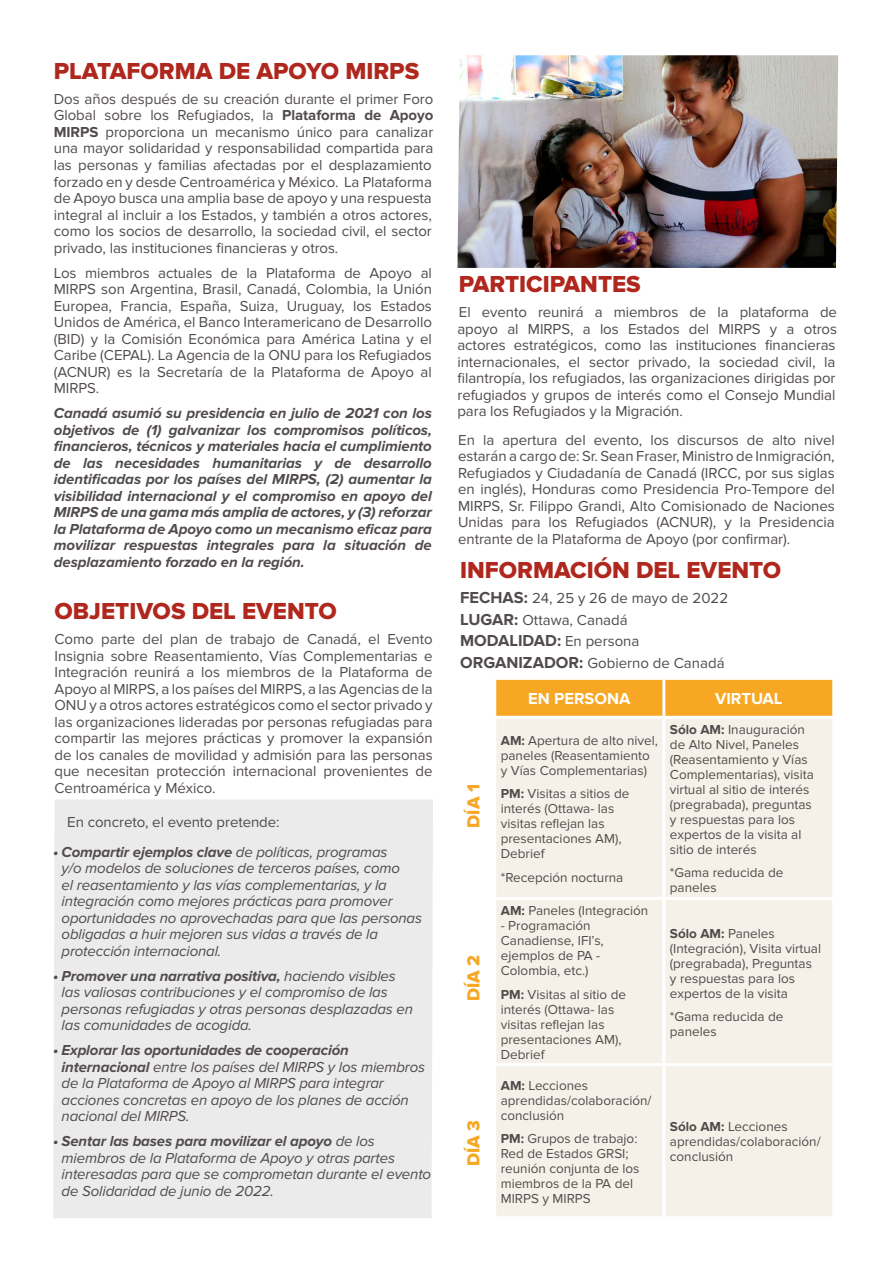
<style>
.page{position:relative;width:893px;height:1263px;background:#fff}
.page>*{position:absolute;margin:0;border:0;box-sizing:border-box;transform-origin:0 0}
.t1{font:24px "Proxima Nova Extrabld";color:#b0271d}
.t2{font:18px "Proxima Nova Extrabld";color:#f7a723}
.t3{font:700 16.5px "Proxima Nova";color:#514b4b}
.t4{font:700 16.5px "Proxima Nova";color:#fff}
.t5{font:15px/16.5px "Proxima Nova";letter-spacing:-.005em;color:#514b4b;text-align:justify}
.t6{font:italic 15px/16.5px "Proxima Nova";letter-spacing:-.01em;color:#514b4b}
.t7{font:italic 700 15px/16.5px "Proxima Nova";letter-spacing:-.005em;color:#514b4b;text-align:justify}
.t8{font:13.5px/15px "Proxima Nova";color:#514b4b}
.s1{font-weight:700}
.s2{font-weight:700;font-size:16.5px}
.s3{font-weight:400;font-size:15px}
</style>
<div class="page">
<div style="left:53px;top:799px;width:380px;height:419px;background:#ebebeb"></div>
<div style="left:496px;top:680px;width:336px;height:36px;background:#f7a723"></div>
<div style="left:496px;top:719px;width:336px;height:497px;background:#f5f1e9"></div>
<hr style="left:662px;top:680px;width:3px;height:36px;background:#fff">
<hr style="left:662px;top:719px;width:3px;height:178px;background:#fff">
<hr style="left:662px;top:900px;width:3px;height:163px;background:#fff">
<hr style="left:662px;top:1066px;width:3px;height:150px;background:#fff">
<hr style="left:493px;top:897px;width:171px;height:3px;background:#fff">
<hr style="left:664px;top:897px;width:171px;height:3px;background:#fff">
<hr style="left:493px;top:1063px;width:171px;height:3px;background:#fff">
<hr style="left:664px;top:1063px;width:171px;height:3px;background:#fff">
<img style="left:457px;top:55px;width:381px;height:213px">
<h1 class="t1" style="left:54px;top:57px;width:367px">PLATAFORMA DE APOYO MIRPS</h1>
<p class="t5" style="left:54px;top:91px;width:381px">Dos años después de su creación durante el primer Foro Global sobre los Refugiados, la <span class="s1">Plataforma de Apoyo MIRPS</span> proporciona un mecanismo único para canalizar una mayor solidaridad y responsabilidad compartida para las personas y familias afectadas por el desplazamiento forzado en y desde Centroamérica y México. La Plataforma de Apoyo busca una amplia base de apoyo y una respuesta integral al incluir a los Estados, y también a otros actores, como los socios de desarrollo, la sociedad civil, el sector privado, las instituciones financieras y otros.</p>
<p class="t5" style="left:54px;top:264px;width:380px">Los miembros actuales de la Plataforma de Apoyo al MIRPS son Argentina, Brasil, Canadá, Colombia, la Unión Europea, Francia, España, Suiza, Uruguay, los Estados Unidos de América, el Banco Interamericano de Desarrollo (BID) y la Comisión Económica para América Latina y el Caribe (CEPAL). La Agencia de la ONU para los Refugiados (ACNUR) es la Secretaría de la Plataforma de Apoyo al MIRPS.</p>
<p class="t7" style="left:54px;top:405px;width:380px">Canadá asumió su presidencia en julio de 2021 con los objetivos de (1) galvanizar los compromisos políticos, financieros, técnicos y materiales hacia el cumplimiento de las necesidades humanitarias y de desarrollo identificadas por los países del MIRPS, (2) aumentar la visibilidad internacional y el compromiso en apoyo del MIRPS de una gama más amplia de actores, y (3) reforzar la Plataforma de Apoyo como un mecanismo eficaz para movilizar respuestas integrales para la situación de desplazamiento forzado en la región.</p>
<h1 class="t1" style="left:55px;top:597px;width:284px">OBJETIVOS DEL EVENTO</h1>
<p class="t5" style="left:55px;top:631px;width:380px">Como parte del plan de trabajo de Canadá, el Evento Insignia sobre Reasentamiento, Vías Complementarias e Integración reunirá a los miembros de la Plataforma de Apoyo al MIRPS, a los países del MIRPS, a las Agencias de la ONU y a otros actores estratégicos como el sector privado y las organizaciones lideradas por personas refugiadas para compartir las mejores prácticas y promover la expansión de los canales de movilidad y admisión para las personas que necesitan protección internacional provenientes de Centroamérica y México.</p>
<p class="t5" style="left:67px;top:814px;width:214px">En concreto, el evento pretende:</p>
<p class="t6" style="left:62px;top:844px;width:362px;text-indent:-9px"><span class="s1">• Compartir ejemplos clave</span> de políticas, programas<br>y/o modelos de soluciones de terceros países, como<br>el reasentamiento y las vías complementarias, y la integración como mejores prácticas para promover oportunidades no aprovechadas para que las personas obligadas a huir mejoren sus vidas a través de la protección internacional.</p>
<p class="t6" style="left:62px;top:968px;width:353px;text-indent:-9px"><span class="s1">• Promover una narrativa positiva,</span> haciendo visibles las valiosas contribuciones y el compromiso de las personas refugiadas y otras personas desplazadas en las comunidades de acogida.</p>
<p class="t6" style="left:62px;top:1042px;width:365px;text-indent:-9px"><span class="s1">• Explorar las oportunidades de cooperación internacional</span> entre los países del MIRPS y los miembros de la Plataforma de Apoyo al MIRPS para integrar acciones concretas en apoyo de los planes de acción nacional del MIRPS.</p>
<p class="t6" style="left:62px;top:1133px;width:371px;text-indent:-9px"><span class="s1">• Sentar las bases para movilizar el apoyo</span> de los miembros de la Plataforma de Apoyo y otras partes interesadas para que se comprometan durante el evento de Solidaridad de junio de 2022.</p>
<h1 class="t1" style="left:459px;top:270px;width:183px">PARTICIPANTES</h1>
<p class="t5" style="left:457px;top:304px;width:381px">El evento reunirá a miembros de la plataforma de apoyo al MIRPS, a los Estados del MIRPS y a otros actores estratégicos, como las instituciones financieras internacionales, el sector privado, la sociedad civil, la filantropía, los refugiados, las organizaciones dirigidas por refugiados y grupos de interés como el Consejo Mundial para los Refugiados y la Migración.</p>
<p class="t5" style="left:458px;top:432px;width:378px">En la apertura del evento, los discursos de alto nivel estarán a cargo de: Sr. Sean Fraser, Ministro de Inmigración, Refugiados y Ciudadanía de Canadá (IRCC, por sus siglas en inglés), Honduras como Presidencia Pro-Tempore del MIRPS, Sr. Filippo Grandi, Alto Comisionado de Naciones Unidas para los Refugiados (ACNUR), y la Presidencia entrante de la Plataforma de Apoyo (por confirmar).</p>
<h1 class="t1" style="left:460px;top:556px;width:323px">INFORMACIÓN DEL EVENTO</h1>
<p class="t5" style="left:460px;top:588px;width:270px;line-height:21.5px"><span class="s2">FECHAS:</span> 24, 25 y 26 de mayo de 2022<br><span class="s2">LUGAR:</span> Ottawa, Canadá</p>
<p class="t3" style="left:460px;top:631px;width:181px">MODALIDAD: <span class="s3">En persona</span></p>
<p class="t5" style="left:460px;top:655px;width:266px"><span class="s2">ORGANIZADOR:</span> Gobierno de Canadá</p>
<p class="t2" style="left:463px;top:827px;width:45px;rotate:-90deg">DÍA 1</p>
<p class="t2" style="left:463px;top:1001px;width:48px;rotate:-90deg">DÍA 2</p>
<p class="t2" style="left:463px;top:1166px;width:48px;rotate:-90deg">DÍA 3</p>
<p class="t4" style="left:528px;top:689px;width:104px">EN PERSONA</p>
<p class="t4" style="left:715px;top:689px;width:69px">VIRTUAL</p>
<p class="t8" style="left:501px;top:733px;width:159px"><span class="s1">AM:</span> Apertura de alto nivel, paneles (Reasentamiento y Vías Complementarias)</p>
<p class="t8" style="left:501px;top:786px;width:130px"><span class="s1">PM:</span> Visitas a sitios de interés (Ottawa- las visitas reflejan las presentaciones AM),<br>Debrief</p>
<p class="t8" style="left:501px;top:870px;width:124px">*Recepción nocturna</p>
<p class="t8" style="left:670px;top:722px;width:146px"><span class="s1">Sólo AM:</span> Inauguración de Alto Nivel, Paneles (Reasentamiento y Vías<br>Complementarias), visita virtual al sitio de interés (pregrabada), preguntas y respuestas para los expertos de la visita al sitio de interés</p>
<p class="t8" style="left:670px;top:866px;width:115px">*Gama reducida de paneles</p>
<p class="t8" style="left:501px;top:903px;width:149px"><span class="s1">AM:</span> Paneles (Integración</p>
<p class="t8" style="left:501px;top:918px;width:104px">- Programación<br>Canadiense, IFI’s, ejemplos de PA -<br>Colombia, etc.)</p>
<p class="t8" style="left:501px;top:987px;width:127px"><span class="s1">PM:</span> Visitas al sitio de interés (Ottawa- las visitas reflejan las presentaciones AM),<br>Debrief</p>
<p class="t8" style="left:501px;top:1078px;width:152px"><span class="s1">AM:</span> Lecciones aprendidas/colaboración/ conclusión</p>
<p class="t8" style="left:501px;top:1131px;width:140px"><span class="s1">PM:</span> Grupos de trabajo:<br>Red de Estados GRSI; reunión conjunta de los miembros de la PA del<br>MIRPS y MIRPS</p>
<p class="t8" style="left:670px;top:926px;width:153px"><span class="s1">Sólo AM:</span> Paneles (Integración), Visita virtual (pregrabada), Preguntas y respuestas para los expertos de la visita</p>
<p class="t8" style="left:670px;top:1009px;width:115px">*Gama reducida de paneles</p>
<p class="t8" style="left:670px;top:1120px;width:152px"><span class="s1">Sólo AM:</span> Lecciones aprendidas/colaboración/ conclusión</p>
</div>
